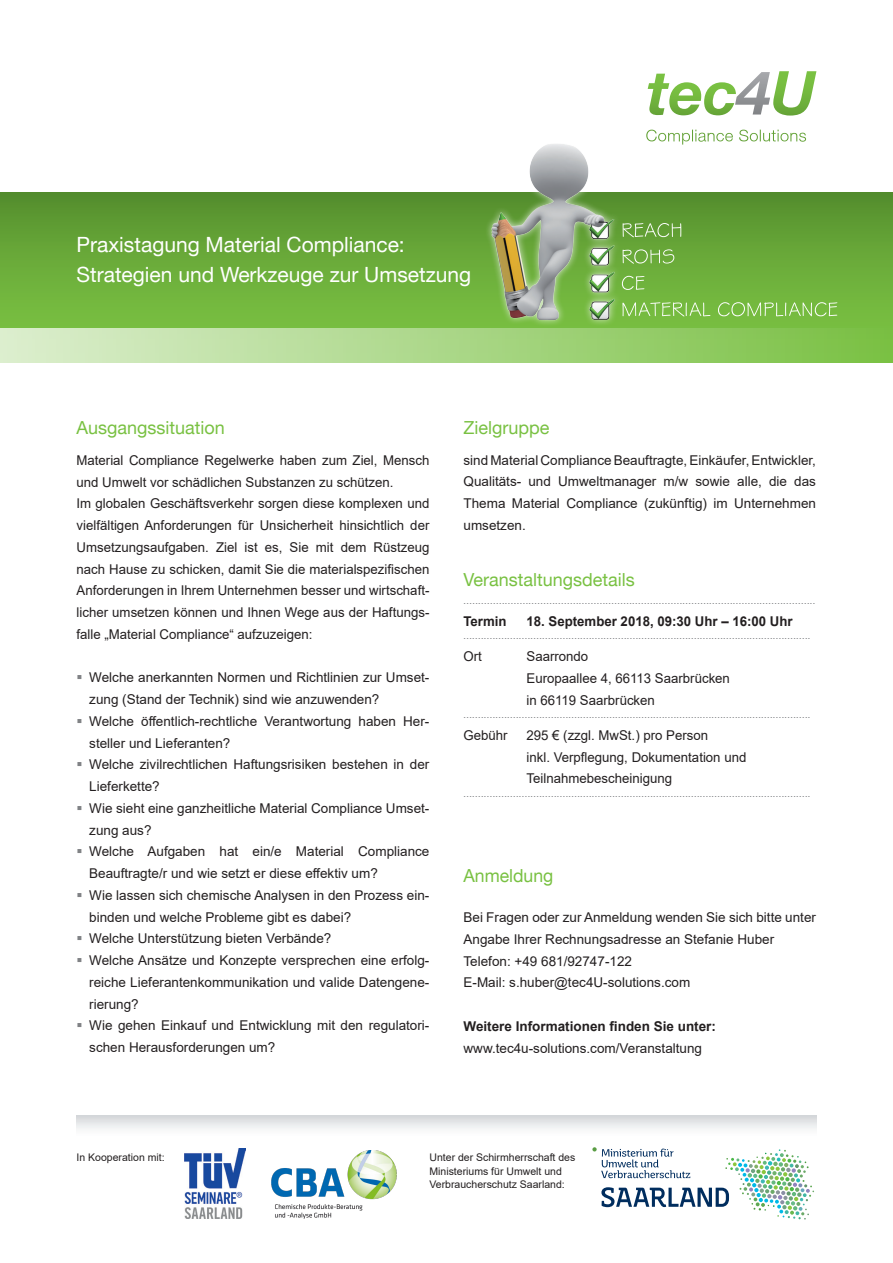
<style>
.page{position:relative;width:893px;height:1263px;background:#fff}
.page>*{position:absolute;margin:0;border:0;box-sizing:border-box;transform-origin:0 0}
.t1{font:21px/30px "Helvetica Neue LT";color:#fff}
.t2{font:18px "Helvetica Neue LT";color:#79c142}
.t3{font:13.5px/21.8px "Arial";color:#231f20}
.t4{font:700 13.5px "Arial";color:#231f20}
.t5{font:italic 10.5px "Arial";color:#808285}
.t6{font:10.5px/13.5px "Arial";color:#231f20}
</style>
<div class="page">
<svg style="left:0;top:192px;width:893px;height:136px;background:#67a738"></svg>
<div style="left:0;top:328px;width:893px;height:34px;background:linear-gradient(to right,#dceece,#79c042)"></div>
<svg style="left:648px;top:71px;width:168px;height:45px"></svg>
<svg style="left:673px;top:130px;width:133px;height:15px"></svg>
<div style="left:77px;top:1116px;width:739px;height:24px;background:linear-gradient(to bottom,#dadddf,#fff)"></div>
<img style="left:449px;top:129px;width:224px;height:215px">
<svg style="left:622px;top:302px;width:215px;height:14px;background:#8ec662"></svg>
<svg style="left:622px;top:276px;width:22px;height:14px"></svg>
<svg style="left:623px;top:249px;width:51px;height:15px"></svg>
<svg style="left:623px;top:223px;width:58px;height:14px"></svg>
<img style="left:184px;top:1149px;width:61px;height:69px">
<img style="left:272px;top:1150px;width:125px;height:68px">
<svg style="left:592px;top:1147px;width:222px;height:72px"></svg>
<h1 class="t1" style="left:77px;top:229px;width:396px">Praxistagung Material Compliance:<br>Strategien und Werkzeuge zur Umsetzung</h1>
<h2 class="t2" style="left:77px;top:417px;width:150px">Ausgangssituation</h2>
<p class="t3" style="left:77px;top:449px;width:354px">Material Compliance Regelwerke haben zum Ziel, Mensch und Umwelt vor schädlichen Substanzen zu schützen.<br>Im globalen Geschäftsverkehr sorgen diese komplexen und vielfältigen Anforderungen für Unsicherheit hinsichtlich der Umsetzungsaufgaben. Ziel ist es, Sie mit dem Rüstzeug nach Hause zu schicken, damit Sie die materialspezifischen Anforderungen in Ihrem Unternehmen besser und wirtschaft&shy;licher umsetzen können und Ihnen Wege aus der Haftungs&shy;falle „Material Compliance“ aufzuzeigen:</p>
<p class="t3" style="left:89px;top:667px;width:342px">Welche anerkannten Normen und Richtlinien zur Umset&shy;zung (Stand der Technik) sind wie anzuwenden?<br>Welche öffentlich-rechtliche Verantwortung haben Her&shy;steller und Lieferanten?<br>Welche zivilrechtlichen Haftungsrisiken bestehen in der Lieferkette?<br>Wie sieht eine ganzheitliche Material Compliance Umset&shy;zung aus?<br>Welche Aufgaben hat ein/e Material Compliance Beauftragte/r und wie setzt er diese effektiv um?<br>Wie lassen sich chemische Analysen in den Prozess ein&shy;binden und welche Probleme gibt es dabei?<br>Welche Unterstützung bieten Verbände?<br>Welche Ansätze und Konzepte versprechen eine erfolg&shy;reiche Lieferantenkommunikation und valide Datengene&shy;rierung?<br>Wie gehen Einkauf und Entwicklung mit den regulatori&shy;schen Herausforderungen um?</p>
<h2 class="t2" style="left:463px;top:417px;width:88px">Zielgruppe</h2>
<p class="t3" style="left:463px;top:449px;width:354px;text-align:justify">sind Material Compliance Beauftragte, Einkäufer, Entwickler, Qualitäts- und Umweltmanager m/w sowie alle, die das Thema Material Compliance (zukünftig) im Unternehmen umsetzen.</p>
<h2 class="t2" style="left:463px;top:568px;width:173px">Veranstaltungsdetails</h2>
<p class="t5" style="left:463px;top:593px;width:354px">.......................................................................................................................</p>
<p class="t4" style="left:463px;top:611px;width:45px">Termin</p>
<p class="t4" style="left:526px;top:611px;width:268px">18. September 2018, 09:30 Uhr – 16:00 Uhr</p>
<p class="t5" style="left:463px;top:629px;width:349px">.......................................................................................................................</p>
<p class="t3" style="left:463px;top:645px;width:20px">Ort</p>
<p class="t3" style="left:526px;top:645px;width:205px">Saarrondo<br>Europaallee 4, 66113 Saarbrücken in 66119 Saarbrücken</p>
<p class="t5" style="left:463px;top:707px;width:349px">.......................................................................................................................</p>
<p class="t3" style="left:463px;top:724px;width:46px">Gebühr</p>
<p class="t3" style="left:526px;top:724px;width:221px">295 € (zzgl. MwSt.) pro Person<br>inkl. Verpflegung, Dokumentation und<br>Teilnahmebescheinigung</p>
<p class="t5" style="left:463px;top:786px;width:349px">.......................................................................................................................</p>
<h2 class="t2" style="left:463px;top:865px;width:91px">Anmeldung</h2>
<p class="t3" style="left:463px;top:906px;width:354px">Bei Fragen oder zur Anmeldung wenden Sie sich bitte unter Angabe Ihrer Rechnungsadresse an Stefanie Huber Telefon: +49 681/92747-122<br>E-Mail: s.huber@tec4U-solutions.com</p>
<p class="t4" style="left:463px;top:1016px;width:254px">Weitere Informationen finden Sie unter:</p>
<p class="t3" style="left:463px;top:1037px;width:240px">www.tec4u-solutions.com/Veranstaltung</p>
<p class="t6" style="left:77px;top:1150px;width:90px">In Kooperation mit:</p>
<p class="t6" style="left:429px;top:1150px;width:147px">Unter der Schirmherrschaft des<br>Ministeriums für Umwelt und<br>Verbraucherschutz Saarland:</p>
</div>
